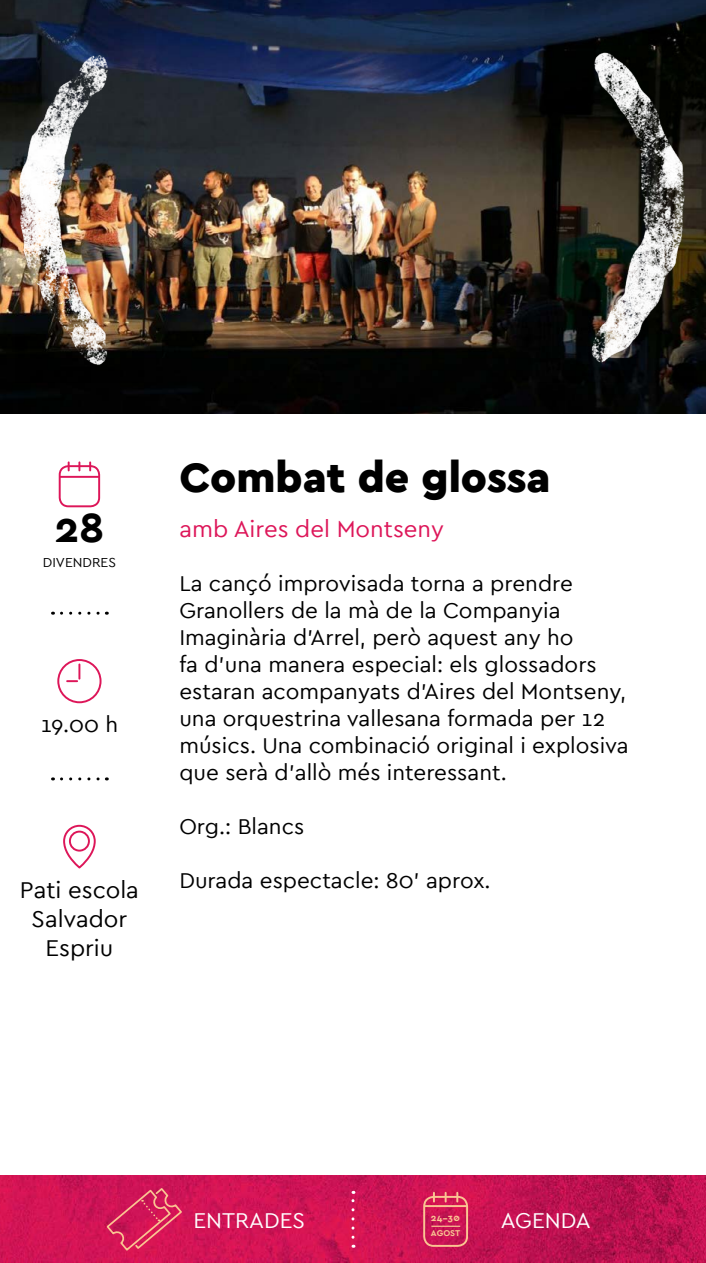
<style>
.page{position:relative;width:706px;height:1263px;background:#fff}
.page>*{position:absolute;margin:0;border:0;box-sizing:border-box;transform-origin:0 0}
.t1{font:900 43.2px "Cera PRO";color:#000}
.t2{font:700 42.9px "Cera PRO";color:#000}
.t3{font:24px/28.8px "Cera PRO";color:#000;text-align:center}
.t4{font:24px "Cera PRO";color:#dd1659}
.t5{font:22.5px/27px "Cera PRO";color:#000}
.t6{font:22.5px "Cera PRO";color:#fff}
.t7{font:13.65px "Cera PRO";color:#000}
.t8{font:700 9.75px "Cera PRO";color:#fac491}
.t9{font:700 8.85px "Cera PRO";color:#fac491}
</style>
<div class="page">
<img style="left:0;top:1176px;width:706px;height:87px">
<svg style="left:105px;top:1186px;width:79px;height:66px;background:#d5255b"></svg>
<div style="left:423px;top:1196px;width:45px;height:51px;border:2px solid #fac491;border-radius:10px"></div>
<svg style="left:433px;top:1193px;width:2px;height:8px"></svg>
<svg style="left:445px;top:1193px;width:2px;height:8px"></svg>
<svg style="left:456px;top:1193px;width:2px;height:8px"></svg>
<hr style="left:425px;top:1205px;width:41px;height:2px;background:#fac491">
<hr style="left:431px;top:1225px;width:29px;height:2px;background:#fac491">
<svg style="left:351px;top:1191px;width:3px;height:46px"></svg>
<img style="left:0;top:0;width:706px;height:414px">
<svg style="left:61px;top:612px;width:46px;height:3px"></svg>
<svg style="left:61px;top:777px;width:46px;height:3px"></svg>
<div style="left:59px;top:465px;width:41px;height:42px;border:2px solid #dd1659;border-radius:9px"></div>
<svg style="left:68px;top:462px;width:2px;height:8px"></svg>
<svg style="left:78px;top:462px;width:2px;height:8px"></svg>
<svg style="left:89px;top:462px;width:2px;height:8px"></svg>
<hr style="left:60px;top:476px;width:39px;height:2px;background:#dd1659">
<div style="left:57px;top:659px;width:45px;height:44px;border:2px solid #dd1659;border-radius:50%"></div>
<svg style="left:67px;top:664px;width:13px;height:18px"></svg>
<div style="left:63px;top:825px;width:33px;height:43px;border:2px solid #dd1659;border-radius:15px"></div>
<div style="left:69px;top:831px;width:21px;height:20px;border:2px solid #dd1659;border-radius:50%"></div>
<img style="left:539px;top:31px;width:155px;height:352px">
<img style="left:15px;top:31px;width:129px;height:352px">
<h2 class="t2" style="left:54px;top:499px;width:52px">28</h2>
<p class="t7" style="left:43px;top:554px;width:75px">DIVENDRES</p>
<p class="t5" style="left:41px;top:710px;width:79px">19.00 h</p>
<p class="t3" style="left:20px;top:875px;width:120px">Pati escola<br>Salvador<br>Espriu</p>
<h1 class="t1" style="left:179px;top:449px;width:373px">Combat de glossa</h1>
<p class="t4" style="left:179px;top:513px;width:266px">amb Aires del Montseny</p>
<p class="t5" style="left:179px;top:569px;width:451px">La cançó improvisada torna a prendre Granollers de la mà de la Companyia Imaginària d’Arrel, però aquest any ho<br>fa d’una manera especial: els glossadors estaran acompanyats d’Aires del Montseny, una orquestrina vallesana formada per 12 músics. Una combinació original i explosiva que serà d’allò més interessant.</p>
<p class="t5" style="left:179px;top:812px;width:126px">Org.: Blancs</p>
<p class="t5" style="left:179px;top:866px;width:313px">Durada espectacle: 80’ aprox.</p>
<p class="t6" style="left:193px;top:1206px;width:113px">ENTRADES</p>
<p class="t8" style="left:431px;top:1211px;width:30px">24–30</p>
<p class="t6" style="left:501px;top:1206px;width:92px">AGENDA</p>
<p class="t9" style="left:431px;top:1227px;width:31px">AGOST</p>
</div>
